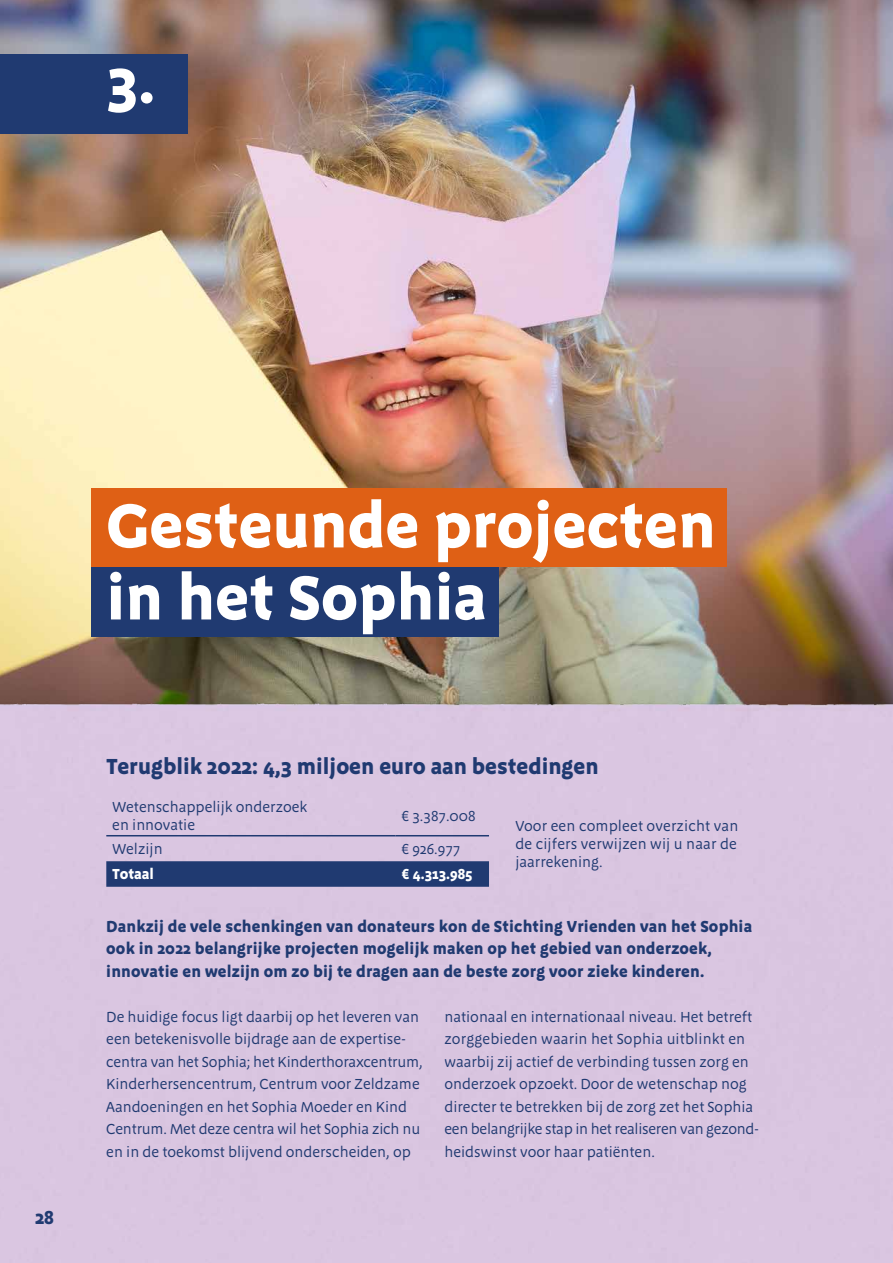
<style>
.page{position:relative;width:893px;height:1263px;background:#fff}
.page>*{position:absolute;margin:0;border:0;box-sizing:border-box;transform-origin:0 0}
.t1{font:700 64.2px/72px "Megano OT";color:#fff}
.t2{font:700 22.5px "Megano OT";color:#203a71}
.t3{font:700 19.5px "Megano OT";color:#203a71}
.t4{font:700 16.5px/22.5px "Megano OT";letter-spacing:.01em;color:#203a71}
.t5{font:15px/22.5px "Megano OT";color:#203a71}
.t6{font:700 15px "Megano OT";color:#fff}
</style>
<div class="page">
<img style="left:0;top:0;width:893px;height:681px">
<div style="left:0;top:681px;width:893px;height:582px;background:#dac6e1"></div>
<div style="left:0;top:54px;width:187px;height:80px;background:#203a71"></div>
<div style="left:91px;top:546px;width:408px;height:90px;background:#203a71"></div>
<div style="left:91px;top:488px;width:636px;height:78px;background:#df6015"></div>
<svg style="left:106px;top:861px;width:383px;height:26px;background:#233c73"></svg>
<hr style="left:106px;top:835px;width:289px;height:1px;background:#203a71">
<hr style="left:395px;top:835px;width:94px;height:1px;background:#203a71">
<h1 class="t1" style="left:106px;top:46px;width:51px">3.</h1>
<h3 class="t3" style="left:35px;top:1206px;width:20px">28</h3>
<h1 class="t1" style="left:106px;top:490px;width:611px">Gesteunde projecten in het Sophia</h1>
<h2 class="t2" style="left:106px;top:753px;width:494px">Terugblik 2022: 4,3 miljoen euro aan bestedingen</h2>
<p class="t5" style="left:112px;top:798px;width:197px;line-height:18px">Wetenschappelijk onderzoek en innovatie</p>
<p class="t5" style="left:401px;top:804px;width:76px">€ 3.387.008</p>
<p class="t5" style="left:112px;top:838px;width:52px">Welzijn</p>
<p class="t5" style="left:401px;top:838px;width:60px">€ 926.977</p>
<p class="t6" style="left:112px;top:865px;width:43px">Totaal</p>
<p class="t6" style="left:401px;top:865px;width:73px">€ 4.313.985</p>
<p class="t5" style="left:515px;top:817px;width:224px;line-height:18px;text-align:justify">Voor een compleet overzicht van de cijfers verwijzen wij u naar de jaarrekening.</p>
<p class="t4" style="left:106px;top:915px;width:647px">Dankzij de vele schenkingen van donateurs kon de Stichting Vrienden van het Sophia ook in 2022 belangrijke projecten mogelijk maken op het gebied van onderzoek, innovatie en welzijn om zo bij te dragen aan de beste zorg voor zieke kinderen.</p>
<p class="t5" style="left:106px;top:1005px;width:318px">De huidige focus ligt daarbij op het leveren van een betekenisvolle bijdrage aan de expertise&shy;centra van het Sophia; het Kinderthoraxcentrum, Kinderhersencentrum, Centrum voor Zeldzame Aandoeningen en het Sophia Moeder en Kind Centrum. Met deze centra wil het Sophia zich nu en in de toekomst blijvend onderscheiden, op</p>
<p class="t5" style="left:444px;top:1005px;width:313px">nationaal en internationaal niveau. Het betreft zorggebieden waarin het Sophia uitblinkt en waarbij zij actief de verbinding tussen zorg en onderzoek opzoekt. Door de wetenschap nog directer te betrekken bij de zorg zet het Sophia een belangrijke stap in het realiseren van gezond--- heidswinst voor haar patiënten.</p>
</div>
